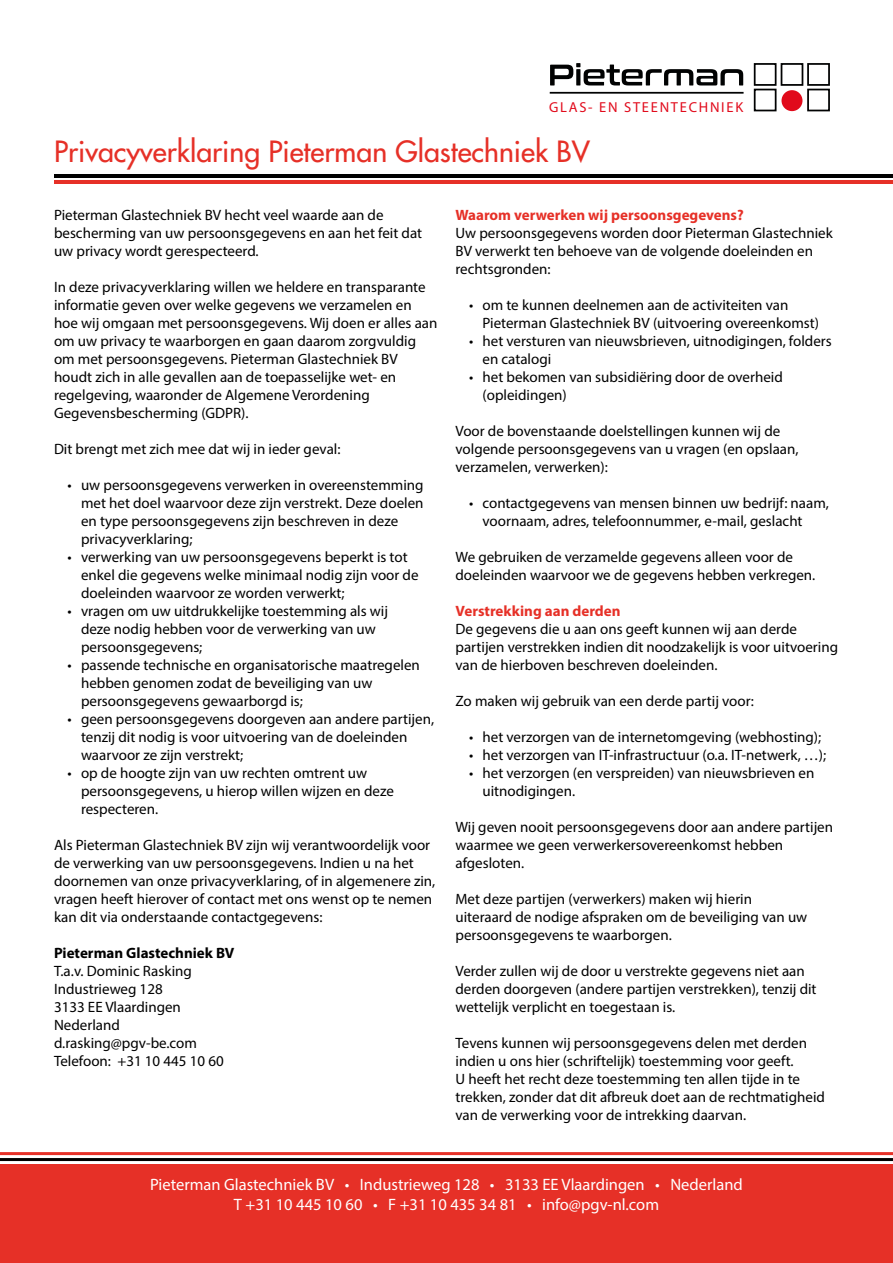
<style>
.page{position:relative;width:893px;height:1263px;background:#fff}
.page>*{position:absolute;margin:0;border:0;box-sizing:border-box;transform-origin:0 0}
.t1{font:500 28.5px "Futura Std";color:#e63027}
.t2{font:16.5px/19.8px "Myriad Pro";color:#fff;text-align:center}
.t3{font:15px/18px "Myriad Pro";color:#000}
.t4{font:700 15px "Myriad Pro";color:#e63027}
.t5{font:700 15px "Myriad Pro";color:#000}
.t6{font:14.4px "Myriad Pro";letter-spacing:.12em;color:#e10a1b}
</style>
<div class="page">
<svg style="left:550px;top:63px;width:193px;height:22px"></svg>
<hr style="left:550px;top:92px;width:194px;height:2px;background:#010202">
<div style="left:754px;top:63px;width:22px;height:23px;border:2px solid #010202"></div>
<div style="left:781px;top:63px;width:22px;height:23px;border:2px solid #010202"></div>
<div style="left:807px;top:63px;width:23px;height:23px;border:2px solid #010202"></div>
<div style="left:807px;top:89px;width:23px;height:22px;border:2px solid #010202"></div>
<div style="left:754px;top:89px;width:22px;height:22px;border:2px solid #010202"></div>
<div style="left:781px;top:90px;width:21px;height:21px;background:#e10a1b;border-radius:50%"></div>
<div style="left:0;top:1164px;width:893px;height:99px;background:#e63027"></div>
<hr style="left:0;top:1158px;width:893px;height:3px;background:#000">
<hr style="left:0;top:1152px;width:893px;height:3px;background:#e63027">
<hr style="left:54px;top:181px;width:839px;height:3px;background:#e63027">
<hr style="left:54px;top:174px;width:839px;height:4px;background:#000">
<p class="t6" style="left:549px;top:98px;width:196px">GLAS- EN STEENTECHNIEK</p>
<h1 class="t1" style="left:54px;top:133px;width:537px">Privacyverklaring Pieterman Glastechniek BV</h1>
<p class="t3" style="left:54px;top:205px;width:370px">Pieterman Glastechniek BV hecht veel waarde aan de bescherming van uw persoonsgegevens en aan het feit dat uw privacy wordt gerespecteerd.</p>
<p class="t3" style="left:54px;top:277px;width:385px">In deze privacyverklaring willen we heldere en transparante informatie geven over welke gegevens we verzamelen en hoe wij omgaan met persoonsgegevens. Wij doen er alles aan om uw privacy te waarborgen en gaan daarom zorgvuldig om met persoonsgegevens. Pieterman Glastechniek BV houdt zich in alle gevallen aan de toepasselijke wet- en regelgeving, waaronder de Algemene Verordening Gegevensbescherming (GDPR).</p>
<p class="t3" style="left:54px;top:439px;width:288px">Dit brengt met zich mee dat wij in ieder geval:</p>
<p class="t3" style="left:81px;top:475px;width:344px;text-indent:-14px">• uw persoonsgegevens verwerken in overeenstemming met het doel waarvoor deze zijn verstrekt. Deze doelen en type persoonsgegevens zijn beschreven in deze privacyverklaring;</p>
<p class="t3" style="left:81px;top:547px;width:339px;text-indent:-14px">• verwerking van uw persoonsgegevens beperkt is tot enkel die gegevens welke minimaal nodig zijn voor de doeleinden waarvoor ze worden verwerkt;</p>
<p class="t3" style="left:81px;top:601px;width:309px;text-indent:-14px">• vragen om uw uitdrukkelijke toestemming als wij deze nodig hebben voor de verwerking van uw persoonsgegevens;</p>
<p class="t3" style="left:81px;top:655px;width:340px;text-indent:-14px">• passende technische en organisatorische maatregelen hebben genomen zodat de beveiliging van uw persoonsgegevens gewaarborgd is;</p>
<p class="t3" style="left:81px;top:709px;width:355px;text-indent:-14px">• geen persoonsgegevens doorgeven aan andere partijen, tenzij dit nodig is voor uitvoering van de doeleinden waarvoor ze zijn verstrekt;</p>
<p class="t3" style="left:81px;top:763px;width:314px;text-indent:-14px">• op de hoogte zijn van uw rechten omtrent uw persoonsgegevens, u hierop willen wijzen en deze respecteren.</p>
<p class="t3" style="left:54px;top:835px;width:383px">Als Pieterman Glastechniek BV zijn wij verantwoordelijk voor de verwerking van uw persoonsgegevens. Indien u na het doornemen van onze privacyverklaring, of in algemenere zin, vragen heeft hierover of contact met ons wenst op te nemen kan dit via onderstaande contactgegevens:</p>
<p class="t5" style="left:54px;top:943px;width:182px">Pieterman Glastechniek BV</p>
<p class="t3" style="left:54px;top:961px;width:171px">T.a.v. Dominic Rasking<br>Industrieweg 128<br>3133 EE Vlaardingen<br>Nederland d.rasking@pgv-be.com<br>Telefoon: +31 10 445 10 60</p>
<p class="t4" style="left:455px;top:205px;width:290px">Waarom verwerken wij persoonsgegevens?</p>
<p class="t3" style="left:455px;top:223px;width:379px">Uw persoonsgegevens worden door Pieterman Glastechniek<br>BV verwerkt ten behoeve van de volgende doeleinden en rechtsgronden:</p>
<p class="t3" style="left:482px;top:295px;width:338px;text-indent:-14px">• om te kunnen deelnemen aan de activiteiten van<br>Pieterman Glastechniek BV (uitvoering overeenkomst)</p>
<p class="t3" style="left:482px;top:331px;width:351px;text-indent:-14px">• het versturen van nieuwsbrieven, uitnodigingen, folders en catalogi</p>
<p class="t3" style="left:482px;top:367px;width:302px;text-indent:-14px">• het bekomen van subsidiëring door de overheid (opleidingen)</p>
<p class="t3" style="left:455px;top:421px;width:345px">Voor de bovenstaande doelstellingen kunnen wij de volgende persoonsgegevens van u vragen (en opslaan, verzamelen, verwerken):</p>
<p class="t3" style="left:482px;top:493px;width:348px;text-indent:-14px">• contactgegevens van mensen binnen uw bedrijf: naam, voornaam, adres, telefoonnummer, e-mail, geslacht</p>
<p class="t3" style="left:455px;top:547px;width:361px">We gebruiken de verzamelde gegevens alleen voor de doeleinden waarvoor we de gegevens hebben verkregen.</p>
<p class="t4" style="left:455px;top:601px;width:167px">Verstrekking aan derden</p>
<p class="t3" style="left:455px;top:619px;width:384px">De gegevens die u aan ons geeft kunnen wij aan derde partijen verstrekken indien dit noodzakelijk is voor uitvoering van de hierboven beschreven doeleinden.</p>
<p class="t3" style="left:455px;top:691px;width:300px">Zo maken wij gebruik van een derde partij voor:</p>
<p class="t3" style="left:469px;top:727px;width:354px">• het verzorgen van de internetomgeving (webhosting);</p>
<p class="t3" style="left:469px;top:745px;width:359px">• het verzorgen van IT-infrastructuur (o.a. IT-netwerk, …);</p>
<p class="t3" style="left:482px;top:763px;width:333px;text-indent:-14px">• het verzorgen (en verspreiden) van nieuwsbrieven en uitnodigingen.</p>
<p class="t3" style="left:455px;top:817px;width:379px">Wij geven nooit persoonsgegevens door aan andere partijen waarmee we geen verwerkersovereenkomst hebben afgesloten.</p>
<p class="t3" style="left:455px;top:889px;width:353px">Met deze partijen (verwerkers) maken wij hierin uiteraard de nodige afspraken om de beveiliging van uw persoonsgegevens te waarborgen.</p>
<p class="t3" style="left:455px;top:961px;width:363px">Verder zullen wij de door u verstrekte gegevens niet aan derden doorgeven (andere partijen verstrekken), tenzij dit wettelijk verplicht en toegestaan is.</p>
<p class="t3" style="left:455px;top:1033px;width:371px">Tevens kunnen wij persoonsgegevens delen met derden indien u ons hier (schriftelijk) toestemming voor geeft.<br>U heeft het recht deze toestemming ten allen tijde in te trekken, zonder dat dit afbreuk doet aan de rechtmatigheid van de verwerking voor de intrekking daarvan.</p>
<p class="t2" style="left:150px;top:1174px;width:594px">Pieterman Glastechniek BV • Industrieweg 128 • 3133 EE Vlaardingen • Nederland<br>T +31 10 445 10 60 • F +31 10 435 34 81 • info@pgv-nl.com</p>
</div>
